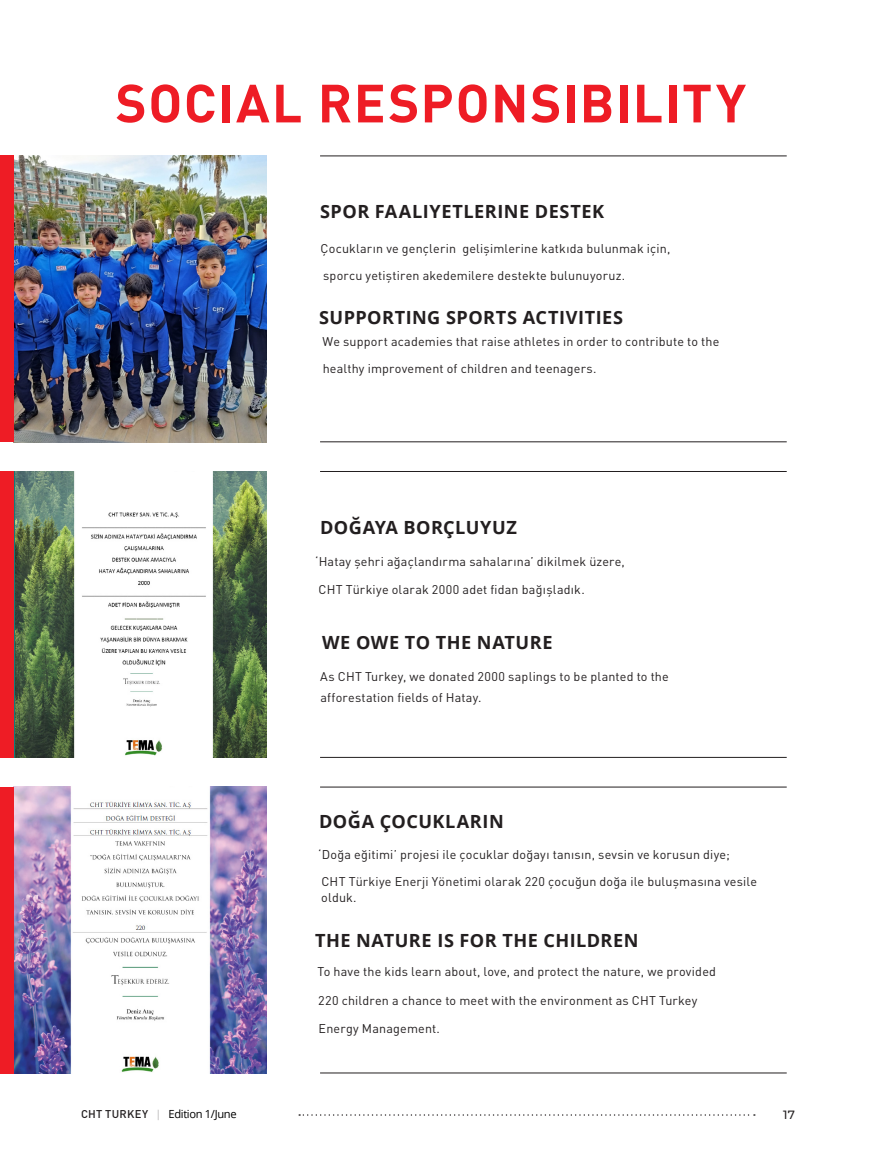
<style>
.page{position:relative;width:876px;height:1174px;background:#fff}
.page>*{position:absolute;margin:0;border:0;box-sizing:border-box;transform-origin:0 0}
.t1{font:700 52.95px "DIN Pro";letter-spacing:.025em;color:#ee1c25}
.t2{font:700 18.15px "Open Sans";letter-spacing:.03em;color:#231f20}
.t3{font:12.6px/16.8px "DIN Pro";letter-spacing:.015em;color:#231f20}
.t4{font:500 12px "Montserrat Alternates";color:#231f20}
.t5{font:11.1px "Open Sans";letter-spacing:-.03em;color:#000001}
.s1{font-family:"DIN Pro";font-weight:500;color:#231f20}
.s2{font-family:"Montserrat Alternates";font-weight:100;color:#231f20}
</style>
<div class="page">
<img style="left:13px;top:156px;width:254px;height:286px">
<img style="left:16px;top:471px;width:251px;height:286px">
<img style="left:13px;top:786px;width:254px;height:287px">
<div style="left:0;top:156px;width:13px;height:286px;background:#ee1c25"></div>
<div style="left:0;top:471px;width:13px;height:286px;background:#ee1c25"></div>
<div style="left:0;top:786px;width:13px;height:287px;background:#ee1c25"></div>
<hr style="left:320px;top:156px;width:467px;height:1px;background:#231f20">
<hr style="left:320px;top:441px;width:467px;height:1px;background:#231f20">
<hr style="left:320px;top:471px;width:467px;height:1px;background:#231f20">
<hr style="left:320px;top:757px;width:467px;height:1px;background:#231f20">
<hr style="left:320px;top:786px;width:467px;height:1px;background:#231f20">
<hr style="left:320px;top:1072px;width:467px;height:1px;background:#231f20">
<svg style="left:299px;top:1114px;width:456px;height:1px"></svg>
<p class="t1" style="left:116px;top:67px;width:632px">SOCIAL RESPONSIBILITY</p>
<p class="t2" style="left:320px;top:199px;width:286px">SPOR FAALIYETLERINE DESTEK</p>
<p class="t3" style="left:320px;top:240px;width:351px">Çocukların ve gençlerin gelişimlerine katkıda bulunmak için,</p>
<p class="t3" style="left:323px;top:267px;width:303px">sporcu yetiştiren akedemilere destekte bulunuyoruz.</p>
<p class="t2" style="left:319px;top:304px;width:305px">SUPPORTING SPORTS ACTIVITIES</p>
<p class="t3" style="left:323px;top:333px;width:398px">We support academies that raise athletes in order to contribute to the</p>
<p class="t3" style="left:323px;top:360px;width:275px">healthy improvement of children and teenagers.</p>
<p class="t2" style="left:320px;top:514px;width:198px">DOĞAYA BORÇLUYUZ</p>
<p class="t3" style="left:315px;top:552px;width:311px">‘Hatay şehri ağaçlandırma sahalarına’ dikilmek üzere,</p>
<p class="t3" style="left:319px;top:581px;width:268px">CHT Türkiye olarak 2000 adet fidan bağışladık.</p>
<p class="t2" style="left:322px;top:629px;width:232px">WE OWE TO THE NATURE</p>
<p class="t3" style="left:320px;top:667px;width:350px">As CHT Turkey, we donated 2000 saplings to be planted to the</p>
<p class="t3" style="left:320px;top:689px;width:163px">afforestation fields of Hatay.</p>
<p class="t2" style="left:319px;top:808px;width:186px">DOĞA ÇOCUKLARIN</p>
<p class="t3" style="left:318px;top:845px;width:413px">‘Doğa eğitimi’ projesi ile çocuklar doğayı tanısın, sevsin ve korusun diye;</p>
<p class="t3" style="left:321px;top:872px;width:437px">CHT Türkiye Enerji Yönetimi olarak 220 çocuğun doğa ile buluşmasına vesile olduk.</p>
<p class="t2" style="left:315px;top:927px;width:325px">THE NATURE IS FOR THE CHILDREN</p>
<p class="t3" style="left:318px;top:962px;width:400px">To have the kids learn about, love, and protect the nature, we provided</p>
<p class="t3" style="left:318px;top:991px;width:381px">220 children a chance to meet with the environment as CHT Turkey</p>
<p class="t3" style="left:319px;top:1020px;width:123px">Energy Management.</p>
<p class="t5" style="left:81px;top:1106px;width:157px"><span class="s1">CHT TURKEY</span> <span class="s2">|</span> Edition 1/June</p>
<p class="t4" style="left:783px;top:1106px;width:13px">17</p>
</div>
